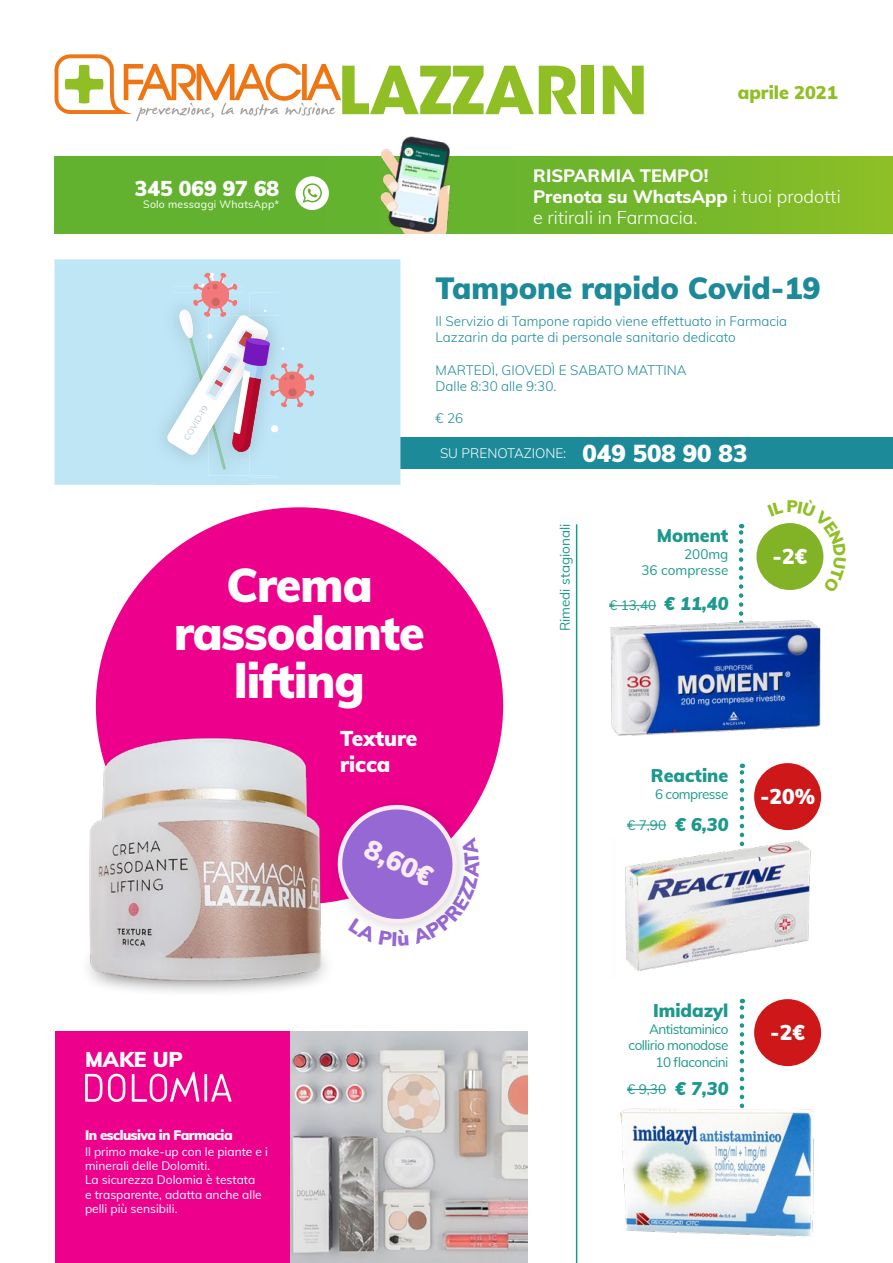
<style>
.page{position:relative;width:893px;height:1263px;background:#fff}
.page>*{position:absolute;margin:0;border:0;box-sizing:border-box;transform-origin:0 0}
.t1{font:900 46.5px/48px "Muli";letter-spacing:-.02em;color:#fff;text-align:center}
.t2{font:900 30px "Muli";color:#1c8a99}
.t3{font:900 27px "Muli";color:#faebf2}
.t4{font:900 24px "Muli";color:#fff}
.t5{font:900 21px/25.5px "Muli";color:#fff}
.t6{font:300 18px/21px "Muli";color:#fff}
.t7{font:900 18px "Muli";color:#1c998c}
.t8{font:italic 900 18px "Muli";color:#1c998c}
.t9{font:900 18px "Muli";color:#8fbf25}
.t10{font:300 13.5px/16.2px "Muli";color:#1c8a99}
.t11{font:13.5px/16.2px "Muli";letter-spacing:-.04em;color:#1c998c;text-align:right}
.t12{font:13.5px/16.2px "Muli";color:#1c998c;text-align:right}
.t13{font:900 13.5px "Muli";letter-spacing:-.04em;color:#fff}
.t14{font:300 13.5px "Muli";color:#fff}
.t15{font:12px/14.4px "Muli";color:#fff}
.t16{font:10.5px "Muli";letter-spacing:.02em;color:#fff}
.t17{font:8.25px "Montserrat";color:#b0bfc9}
.s1{font-weight:800}
</style>
<div class="page">
<div style="left:55px;top:1032px;width:400px;height:231px;background:#ed008c"></div>
<img style="left:291px;top:1032px;width:236px;height:231px">
<div style="left:400px;top:437px;width:493px;height:31px;background:#1c8a99"></div>
<div style="left:55px;top:259px;width:345px;height:226px;background:#bfe6f5"></div>
<img style="left:156px;top:287px;width:11px;height:6px">
<img style="left:156px;top:477px;width:93px;height:8px">
<div style="left:144px;top:293px;width:147px;height:184px;background:#bee6f6"></div>
<img style="left:209px;top:470px;width:84px;height:6px">
<svg style="left:167px;top:272px;width:148px;height:198px;background:#c7d3e3"></svg>
<div style="left:754px;top:999px;width:67px;height:67px;background:#cd1719;border-radius:50%"></div>
<hr style="left:627px;top:825px;width:39px;height:1px;background:#1c998c">
<hr style="left:627px;top:1089px;width:39px;height:1px;background:#1c998c">
<hr style="left:609px;top:605px;width:47px;height:1px;background:#1c998c">
<svg style="left:740px;top:764px;width:4px;height:74px"></svg>
<svg style="left:740px;top:999px;width:4px;height:101px"></svg>
<svg style="left:739px;top:524px;width:4px;height:90px"></svg>
<hr style="left:576px;top:524px;width:1px;height:739px;background:#1c998c">
<div style="left:582px;top:66px;width:12px;height:48px;background:#8fbf25"></div>
<svg style="left:603px;top:66px;width:41px;height:48px"></svg>
<svg style="left:55px;top:54px;width:522px;height:68px"></svg>
<svg style="left:55px;top:157px;width:838px;height:76px;background:#6eb52c"></svg>
<svg style="left:295px;top:176px;width:34px;height:34px"></svg>
<img style="left:625px;top:841px;width:186px;height:130px">
<img style="left:620px;top:1103px;width:194px;height:135px">
<img style="left:369px;top:136px;width:92px;height:97px">
<div style="left:96px;top:507px;width:407px;height:397px;background:#ed008c;border-radius:50%"></div>
<img style="left:610px;top:614px;width:211px;height:122px">
<svg style="left:85px;top:1074px;width:17px;height:28px"></svg>
<svg style="left:108px;top:1073px;width:17px;height:29px"></svg>
<svg style="left:132px;top:1071px;width:100px;height:31px"></svg>
<img style="left:87px;top:725px;width:240px;height:267px">
<div style="left:756px;top:523px;width:67px;height:67px;background:#82b326;border-radius:50%"></div>
<div style="left:754px;top:763px;width:67px;height:67px;background:#cd1719;border-radius:50%"></div>
<svg style="left:326px;top:793px;width:153px;height:153px"></svg>
<svg style="left:768px;top:523px;width:56px;height:67px"></svg>
<h3 class="t9" style="left:738px;top:79px;width:101px">aprile 2021</h3>
<h3 class="t5" style="left:135px;top:175px;width:146px">345 069 97 68</h3>
<p class="t16" style="left:143px;top:196px;width:137px">Solo messaggi WhatsApp*</p>
<p class="t17" style="left:181px;top:436px;width:40px;rotate:-59deg">COVID-19</p>
<h3 class="t6" style="left:533px;top:164px;width:309px"><span class="s1">RISPARMIA TEMPO!<br>Prenota su WhatsApp</span> i tuoi prodotti e ritirali in Farmacia.</h3>
<h2 class="t2" style="left:436px;top:266px;width:386px">Tampone rapido Covid-19</h2>
<p class="t10" style="left:436px;top:313px;width:353px">Il Servizio di Tampone rapido viene effettuato in Farmacia<br>Lazzarin da parte di personale sanitario dedicato</p>
<p class="t10" style="left:436px;top:361px;width:252px">MARTEDÌ, GIOVEDÌ E SABATO MATTINA<br>Dalle 8:30 alle 9:30.</p>
<p class="t10" style="left:436px;top:410px;width:29px">€ 26</p>
<p class="t14" style="left:440px;top:443px;width:128px">SU PRENOTAZIONE:</p>
<h3 class="t4" style="left:583px;top:436px;width:166px">049 508 90 83</h3>
<h1 class="t1" style="left:174px;top:560px;width:252px">Crema rassodante lifting</h1>
<h3 class="t5" style="left:340px;top:725px;width:79px">Texture ricca</h3>
<p class="t12" style="left:556px;top:631px;width:109px;rotate:-90deg">Rimedi stagionali</p>
<h3 class="t7" style="left:657px;top:522px;width:73px">Moment</h3>
<p class="t12" style="left:641px;top:546px;width:88px">200mg<br>36 compresse</p>
<p class="t11" style="left:609px;top:597px;width:49px">€ 13,40</p>
<h3 class="t8" style="left:664px;top:590px;width:66px">€ 11,40</h3>
<h3 class="t5" style="left:773px;top:542px;width:36px">-2€</h3>
<h3 class="t7" style="left:651px;top:762px;width:79px">Reactine</h3>
<p class="t11" style="left:655px;top:785px;width:75px">6 compresse</p>
<p class="t11" style="left:627px;top:816px;width:41px">€ 7,90</p>
<h3 class="t8" style="left:675px;top:811px;width:55px">€ 6,30</h3>
<h3 class="t5" style="left:760px;top:782px;width:57px">-20%</h3>
<h3 class="t5" style="left:85px;top:1046px;width:99px">MAKE UP</h3>
<p class="t13" style="left:85px;top:1125px;width:149px">In esclusiva in Farmacia</p>
<p class="t15" style="left:85px;top:1143px;width:185px">Il primo make-up con le piante e i minerali delle Dolomiti.<br>La sicurezza Dolomia è testata<br>e trasparente, adatta anche alle pelli più sensibili.</p>
<h3 class="t3" style="left:375px;top:829px;width:74px;rotate:25deg">8,60€</h3>
<h3 class="t7" style="left:653px;top:997px;width:77px">Imidazyl</h3>
<p class="t11" style="left:629px;top:1020px;width:101px">Antistaminico collirio monodose<br>10 flaconcini</p>
<p class="t11" style="left:627px;top:1080px;width:41px">€ 9,30</p>
<h3 class="t8" style="left:675px;top:1075px;width:55px">€ 7,30</h3>
<h3 class="t5" style="left:770px;top:1018px;width:36px">-2€</h3>
</div>
